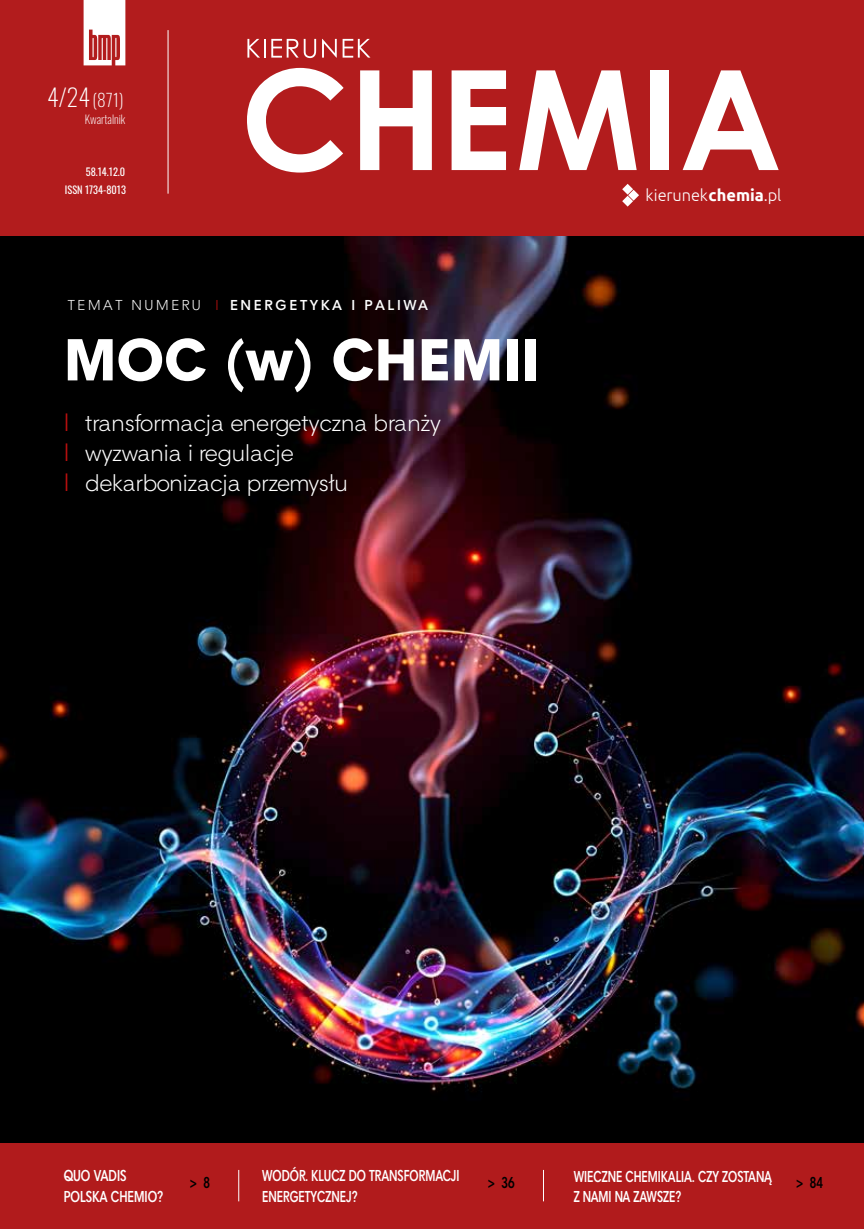
<style>
.page{position:relative;width:864px;height:1229px;background:#fff}
.page>*{position:absolute;margin:0;border:0;box-sizing:border-box;transform-origin:0 0}
.t1{font:57px "Straight EFN Heavy";color:#fff}
.t2{font:22.5px/30px "Straight EFN";color:#fff}
.t3{font:200 17.4px "Oswald";color:#fff}
.t4{font:300 16.35px "Ubuntu";letter-spacing:-.005em;color:#fff}
.t5{font:700 15.3px/20.1px "Straight Cnd EFN";color:#fff;scale:.96 1}
.t6{font:700 15.3px/20.1px "Straight Cnd EFN";color:#fff}
.t7{font:700 15.3px "Straight Cnd EFN";color:#000}
.t8{font:700 13.8px "Straight EFN";letter-spacing:.19em;color:#fff}
.t9{font:200 11.7px "Oswald";color:#fff}
.t10{font:10.35px/18px "Oswald";color:#fff;text-align:right}
.s1{font-size:24px}
.s2{font-weight:400}
.s3{font-weight:400;color:#bd100f}
.s4{font-family:"Straight EFN";font-weight:700}
.s5{font-size:24.3px;color:#bd100f}
.s6{font-weight:700}
</style>
<div class="page">
<img style="left:0;top:236px;width:863px;height:908px">
<div style="left:0;top:1144px;width:863px;height:85px;background:#b11b1c"></div>
<hr style="left:238px;top:1170px;width:1px;height:31px;background:#fff">
<hr style="left:543px;top:1170px;width:1px;height:31px;background:#fff">
<div style="left:0;top:0;width:863px;height:236px;background:#b21c1d"></div>
<svg style="left:247px;top:68px;width:96px;height:105px"></svg>
<svg style="left:360px;top:70px;width:71px;height:100px"></svg>
<svg style="left:451px;top:70px;width:55px;height:100px"></svg>
<svg style="left:519px;top:70px;width:117px;height:100px"></svg>
<div style="left:650px;top:70px;width:19px;height:100px;background:#fff"></div>
<svg style="left:682px;top:70px;width:96px;height:100px"></svg>
<svg style="left:247px;top:39px;width:18px;height:19px"></svg>
<svg style="left:271px;top:39px;width:45px;height:19px"></svg>
<svg style="left:322px;top:39px;width:14px;height:19px"></svg>
<svg style="left:342px;top:39px;width:28px;height:19px"></svg>
<svg style="left:622px;top:184px;width:16px;height:23px"></svg>
<svg style="left:84px;top:0;width:41px;height:65px"></svg>
<hr style="left:167px;top:30px;width:1px;height:164px;background:#fff">
<p class="t3" style="left:47px;top:84px;width:78px"><span class="s1">4/24</span> (871)</p>
<p class="t9" style="left:85px;top:109px;width:42px">Kwartalnik</p>
<p class="t10" style="left:65px;top:161px;width:62px">58.14.12.0<br>ISSN 1734-8013</p>
<p class="t8" style="left:68px;top:297px;width:361px"><span class="s2">TEMAT NUMERU</span> <span class="s3">I</span> ENERGETYKA I PALIWA</p>
<h1 class="t1" style="left:64px;top:325px;width:476px">MOC <span class="s4">(</span>w<span class="s4">)</span> CHEMII</h1>
<h2 class="t2" style="left:64px;top:408px;width:378px"><span class="s5">I</span> transformacja energetyczna branży<br><span class="s5">I</span> wyzwania i regulacje<br><span class="s5">I</span> dekarbonizacja przemysłu</h2>
<p class="t4" style="left:645px;top:185px;width:137px">kierunek<span class="s6">chemia</span>.pl</p>
<p class="t5" style="left:262px;top:1166px;width:207px">WODÓR. KLUCZ DO TRANSFORMACJI<br>ENERGETYCZNEJ?</p>
<p class="t7" style="left:487px;top:1173px;width:28px">&gt; 36</p>
<p class="t6" style="left:64px;top:1166px;width:101px">QUO VADIS<br>POLSKA CHEMIO?</p>
<p class="t7" style="left:190px;top:1173px;width:22px">&gt; 8</p>
<p class="t5" style="left:573px;top:1166px;width:208px">WIECZNE CHEMIKALIA. CZY ZOSTANĄ<br>Z NAMI NA ZAWSZE?</p>
<p class="t7" style="left:795px;top:1173px;width:28px">&gt; 84</p>
</div>
